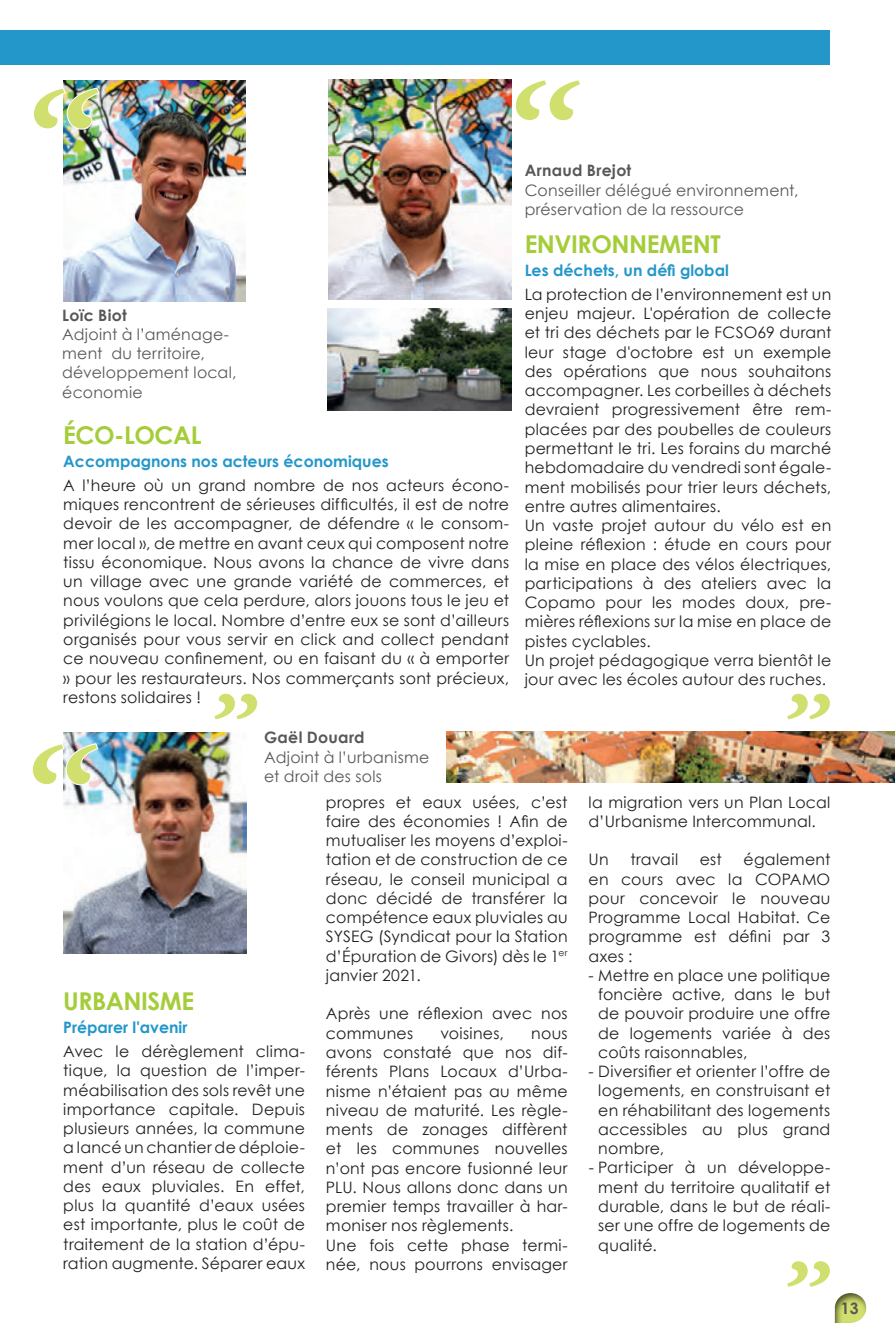
<style>
.page{position:relative;width:895px;height:1342px;background:#fff}
.page>*{position:absolute;margin:0;border:0;box-sizing:border-box;transform-origin:0 0}
.t1{font:700 24.5px "Century Gothic";letter-spacing:-.02em;color:#a5cd3a}
.t2{font:15.75px/19.2px "Century Gothic";letter-spacing:.015em;color:#231f20;text-align:justify}
.t3{font:15.75px/19.2px "Century Gothic";letter-spacing:.015em;color:#5a5856}
.t4{font:700 15.75px "Century Gothic";color:#2397ca}
.t5{font:700 15.75px "Century Gothic";letter-spacing:.015em;color:#5a5856}
</style>
<div class="page">
<img style="left:328px;top:308px;width:183px;height:102px">
<img style="left:63px;top:732px;width:183px;height:221px">
<img style="left:329px;top:79px;width:182px;height:220px">
<img style="left:63px;top:81px;width:183px;height:220px">
<svg style="left:515px;top:80px;width:65px;height:41px"></svg>
<svg style="left:32px;top:742px;width:67px;height:43px"></svg>
<img style="left:446px;top:731px;width:449px;height:51px">
<svg style="left:214px;top:693px;width:43px;height:26px"></svg>
<svg style="left:787px;top:693px;width:43px;height:26px"></svg>
<svg style="left:787px;top:1261px;width:43px;height:25px"></svg>
<img style="left:34px;top:87px;width:66px;height:43px">
<div style="left:0;top:30px;width:830px;height:35px;background:#2397ca"></div>
<div style="left:822px;top:1289px;width:59px;height:35px;background:#231f20;opacity:.75"></div>
<hr style="left:63px;top:1307px;width:767px;height:1px;background:#fff">
<p class="t5" style="left:62px;top:305px;width:66px">Loïc Biot</p>
<p class="t3" style="left:62px;top:324px;width:176px">Adjoint à l’aménage&shy;ment du territoire, développement local, économie</p>
<h1 class="t1" style="left:63px;top:420px;width:140px">ÉCO-LOCAL</h1>
<p class="t4" style="left:63px;top:451px;width:327px">Accompagnons nos acteurs économiques</p>
<p class="t2" style="left:63px;top:475px;width:447px">A l’heure où un grand nombre de nos acteurs écono&shy;miques rencontrent de sérieuses difficultés, il est de notre devoir de les accompagner, de défendre « le consom&shy;mer local », de mettre en avant ceux qui composent notre tissu économique. Nous avons la chance de vivre dans un village avec une grande variété de commerces, et nous voulons que cela perdure, alors jouons tous le jeu et privilégions le local. Nombre d’entre eux se sont d’ailleurs organisés pour vous servir en click and collect pendant ce nouveau confinement, ou en faisant du « à emporter » pour les restaurateurs. Nos commerçants sont précieux, restons solidaires !</p>
<p class="t5" style="left:264px;top:727px;width:102px">Gaël Douard</p>
<p class="t3" style="left:264px;top:747px;width:167px">Adjoint à l’urbanisme et droit des sols</p>
<p class="t5" style="left:525px;top:161px;width:108px">Arnaud Brejot</p>
<p class="t3" style="left:525px;top:180px;width:275px">Conseiller délégué environnement, préservation de la ressource</p>
<h1 class="t1" style="left:525px;top:229px;width:197px">ENVIRONNEMENT</h1>
<p class="t4" style="left:525px;top:260px;width:206px">Les déchets, un défi global</p>
<p class="t2" style="left:525px;top:284px;width:308px;text-align:left">La protection de l’environnement est un enjeu majeur. L'opération de collecte et tri des déchets par le FCSO69 durant leur stage d'octobre est un exemple des opérations que nous souhaitons accompagner. Les corbeilles à déchets devraient progressivement être rem&shy;placées par des poubelles de couleurs permettant le tri. Les forains du marché hebdomadaire du vendredi sont égale&shy;ment mobilisés pour trier leurs déchets, entre autres alimentaires.<br>Un vaste projet autour du vélo est en pleine réflexion : étude en cours pour la mise en place des vélos électriques, participations à des ateliers avec la Copamo pour les modes doux, pre&shy;mières réflexions sur la mise en place de pistes cyclables.<br>Un projet pédagogique verra bientôt le jour avec les écoles autour des ruches.</p>
<h1 class="t1" style="left:63px;top:985px;width:132px">URBANISME</h1>
<p class="t4" style="left:63px;top:1017px;width:126px">Préparer l'avenir</p>
<p class="t2" style="left:63px;top:1041px;width:243px">Avec le dérèglement clima&shy;tique, la question de l’imper&shy;méabilisation des sols revêt une importance capitale. Depuis plusieurs années, la commune a lancé un chantier de déploie&shy;ment d’un réseau de collecte des eaux pluviales. En effet, plus la quantité d’eaux usées est importante, plus le coût de traitement de la station d’épu&shy;ration augmente. Séparer eaux</p>
<p class="t2" style="left:326px;top:791px;width:243px">propres et eaux usées, c’est faire des économies ! Afin de mutualiser les moyens d’exploi&shy;tation et de construction de ce réseau, le conseil municipal a donc décidé de transférer la compétence eaux pluviales au SYSEG (Syndicat pour la Station d’Épuration de Givors) dès le 1<sup>er </sup>janvier 2021.</p>
<p class="t2" style="left:326px;top:1003px;width:243px">Après une réflexion avec nos communes</p>
<p class="t2" style="left:440px;top:1022px;width:65px">voisines,</p>
<p class="t2" style="left:326px;top:1022px;width:243px;text-align:left;text-indent:205px">nous avons constaté que nos dif&shy;férents Plans Locaux d’Urba&shy;nisme n’étaient pas au même niveau de maturité. Les règle&shy;ments de zonages diffèrent et les communes nouvelles n’ont pas encore fusionné leur<br>PLU. Nous allons donc dans un premier temps travailler à har&shy;moniser nos règlements.<br>Une fois cette phase termi&shy;née, nous pourrons envisager</p>
<p class="t2" style="left:589px;top:791px;width:243px">la migration vers un Plan Local d’Urbanisme Intercommunal.</p>
<p class="t2" style="left:589px;top:849px;width:22px">Un</p>
<p class="t2" style="left:630px;top:849px;width:49px">travail</p>
<p class="t2" style="left:700px;top:849px;width:24px">est</p>
<p class="t2" style="left:589px;top:849px;width:243px;text-indent:155px">également en cours avec la COPAMO pour concevoir le nouveau Programme Local Habitat. Ce programme est défini par 3 axes :</p>
<p class="t2" style="left:598px;top:965px;width:234px;text-indent:-10px">- Mettre en place une politique foncière active, dans le but de pouvoir produire une offre de logements variée à des coûts raisonnables,</p>
<p class="t2" style="left:598px;top:1061px;width:234px;text-indent:-10px">- Diversifier et orienter l’offre de logements, en construisant et en réhabilitant des logements accessibles au plus grand nombre,</p>
<p class="t2" style="left:598px;top:1157px;width:234px;text-indent:-10px">- Participer à un développe&shy;ment du territoire qualitatif et durable, dans le but de réali&shy;ser une offre de logements de qualité.</p>
<p class="t5" style="left:841px;top:1297px;width:19px">13</p>
</div>
